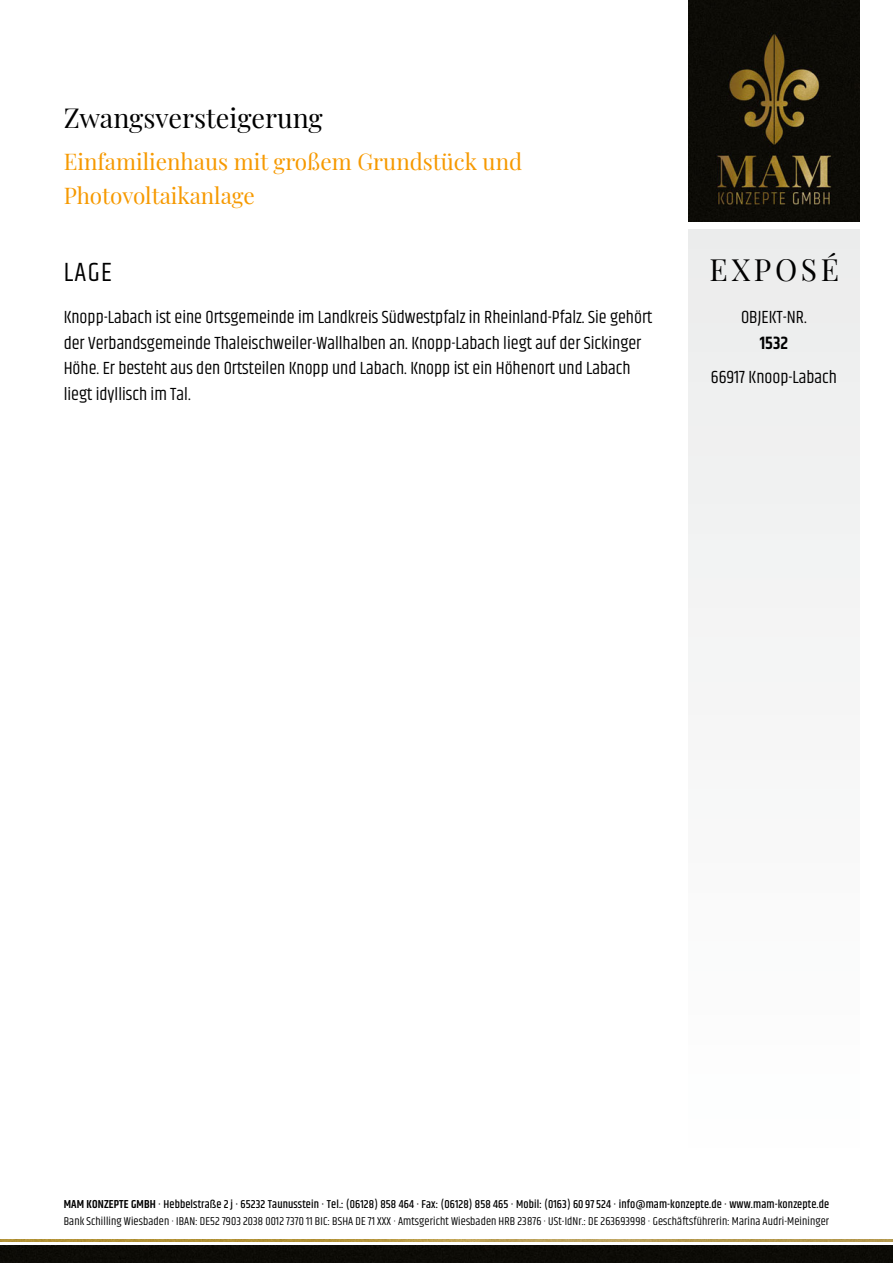
<style>
.page{position:relative;width:893px;height:1263px;background:#fff}
.page>*{position:absolute;margin:0;border:0;box-sizing:border-box;transform-origin:0 0}
.t1{font:30px "Playfair Display";letter-spacing:.12em;color:#000}
.t2{font:27px "Playfair Display";color:#000}
.t3{font:27px "Khand";color:#000}
.t4{font:22.5px/34px "Playfair Display";color:#f69900}
.t5{font:18px/25.5px "Khand";color:#000}
.t6{font:600 18px "Khand";color:#000}
.t7{font:11.7px/16.5px "Khand";letter-spacing:.01em;color:#000}
.s1{font-weight:600}
.s2{font-weight:500}
</style>
<div class="page">
<div style="left:689px;top:230px;width:170px;height:944px;background:#f5f5f5"></div>
<img style="left:689px;top:0;width:170px;height:221px">
<div style="left:0;top:1246px;width:893px;height:17px;background:#0c0b06"></div>
<img style="left:0;top:1240px;width:893px;height:2px">
<h2 class="t2" style="left:64px;top:98px;width:261px">Zwangsversteigerung</h2>
<h3 class="t4" style="left:64px;top:144px;width:460px">Einfamilienhaus mit großem Grundstück und<br>Photovoltaikanlage</h3>
<h2 class="t3" style="left:64px;top:252px;width:50px">LAGE</h2>
<p class="t5" style="left:64px;top:305px;width:590px">Knopp-Labach ist eine Ortsgemeinde im Landkreis Südwestpfalz in Rheinland-Pfalz. Sie gehört der Verbandsgemeinde Thaleischweiler-Wallhalben an. Knopp-Labach liegt auf der Sickinger Höhe. Er besteht aus den Ortsteilen Knopp und Labach. Knopp ist ein Höhenort und Labach liegt idyllisch im Tal.</p>
<h1 class="t1" style="left:709px;top:248px;width:131px">EXPOSÉ</h1>
<h3 class="t5" style="left:741px;top:305px;width:67px">OBJEKT-NR.</h3>
<h3 class="t6" style="left:760px;top:330px;width:30px">1532</h3>
<h3 class="t5" style="left:711px;top:365px;width:128px">66917 Knoop-Labach</h3>
<p class="t7" style="left:64px;top:1197px;width:767px"><span class="s1">MAM KONZEPTE GMBH</span> <span class="s2">· Hebbelstraße 2 j · 65232 Taunusstein · Tel.: (06128) 858 464 · Fax: (06128) 858 465 · Mobil: (0163) 60 97 524 · info@mam-konzepte.de · www.mam-konzepte.de<br></span>Bank Schilling Wiesbaden · IBAN: DE52 7903 2038 0012 7370 11 BIC: BSHA DE 71 XXX · Amtsgericht Wiesbaden HRB 23876 · USt-IdNr.: DE 263693998 · Geschäftsführerin: Marina Audri-Meininger</p>
</div>
